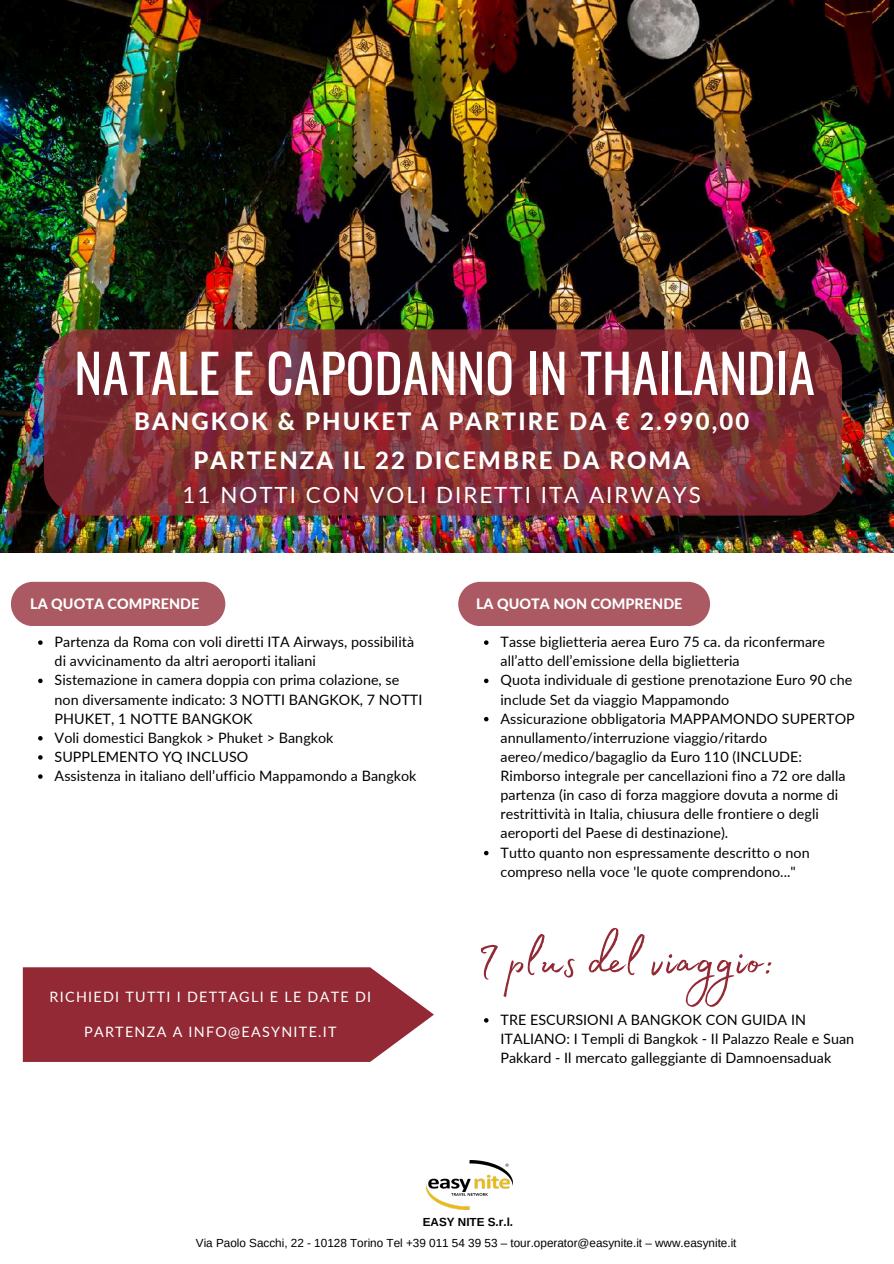
<style>
.page{position:relative;width:894px;height:1264px;background:#fff}
.page>*{position:absolute;margin:0;border:0;box-sizing:border-box;transform-origin:0 0}
.t1{font:59.25px "Madelyn Fill";letter-spacing:.005em;color:#922935}
.t2{font:53.4px "Oswald";color:#fff}
.t3{font:800 23.85px/38.2px "Lato";letter-spacing:.09em;color:#fff;text-align:center}
.t4{font:22.35px "Lato";letter-spacing:.09em;color:#fff}
.t5{font:14.25px/19.2px "Lato";letter-spacing:.005em;color:#000}
.t6{font:14.25px "Lato";letter-spacing:.09em;color:#fff}
.t7{font:800 14.25px "Lato";color:#fff}
.t8{font:11.7px "Arimo";color:#000}
.t9{font:700 11.7px "Arimo";color:#000}
</style>
<div class="page">
<img style="left:0;top:0;width:893px;height:552px">
<svg style="left:44px;top:329px;width:797px;height:186px;background:#812e33"></svg>
<div style="left:11px;top:582px;width:214px;height:44px;background:#ab5a63"></div>
<div style="left:458px;top:582px;width:252px;height:44px;background:#ab5a63"></div>
<img style="left:426px;top:1160px;width:86px;height:49px">
<svg style="left:23px;top:967px;width:410px;height:94px;background:#9a3944"></svg>
<svg style="left:38px;top:640px;width:5px;height:5px"></svg>
<svg style="left:38px;top:678px;width:5px;height:5px"></svg>
<svg style="left:38px;top:736px;width:5px;height:4px"></svg>
<svg style="left:38px;top:755px;width:5px;height:4px"></svg>
<svg style="left:38px;top:774px;width:5px;height:4px"></svg>
<svg style="left:484px;top:640px;width:4px;height:5px"></svg>
<svg style="left:484px;top:678px;width:4px;height:5px"></svg>
<svg style="left:484px;top:717px;width:4px;height:4px"></svg>
<svg style="left:484px;top:850px;width:4px;height:5px"></svg>
<svg style="left:484px;top:1018px;width:4px;height:4px"></svg>
<h2 class="t2" style="left:74px;top:331px;width:742px">NATALE E CAPODANNO IN THAILANDIA</h2>
<h3 class="t3" style="left:134px;top:402px;width:616px">BANGKOK &amp; PHUKET A PARTIRE DA € 2.990,00<br>PARTENZA IL 22 DICEMBRE DA ROMA</h3>
<h3 class="t4" style="left:182px;top:481px;width:519px">11 NOTTI CON VOLI DIRETTI ITA AIRWAYS</h3>
<p class="t7" style="left:30px;top:594px;width:170px">LA QUOTA COMPRENDE</p>
<p class="t5" style="left:55px;top:632px;width:369px">Partenza da Roma con voli diretti ITA Airways, possibilità di avvicinamento da altri aeroporti italiani<br>Sistemazione in camera doppia con prima colazione, se non diversamente indicato: 3 NOTTI BANGKOK, 7 NOTTI PHUKET, 1 NOTTE BANGKOK<br>Voli domestici Bangkok &gt; Phuket &gt; Bangkok SUPPLEMENTO YQ INCLUSO<br>Assistenza in italiano dell’ufficio Mappamondo a Bangkok</p>
<p class="t6" style="left:50px;top:988px;width:323px">RICHIEDI TUTTI I DETTAGLI E LE DATE DI</p>
<p class="t6" style="left:84px;top:1023px;width:254px">PARTENZA A INFO@EASYNITE.IT</p>
<p class="t7" style="left:476px;top:594px;width:208px">LA QUOTA NON COMPRENDE</p>
<p class="t5" style="left:500px;top:632px;width:356px">Tasse biglietteria aerea Euro 75 ca. da riconfermare all’atto dell’emissione della biglietteria<br>Quota individuale di gestione prenotazione Euro 90 che include Set da viaggio Mappamondo<br>Assicurazione obbligatoria MAPPAMONDO SUPERTOP annullamento/interruzione viaggio/ritardo aereo/medico/bagaglio da Euro 110 (INCLUDE:<br>Rimborso integrale per cancellazioni fino a 72 ore dalla partenza (in caso di forza maggiore dovuta a norme di restrittività in Italia, chiusura delle frontiere o degli aeroporti del Paese di destinazione).<br>Tutto quanto non espressamente descritto o non compreso nella voce 'le quote comprendono..."</p>
<h1 class="t1" style="left:476px;top:915px;width:300px">I plus del viaggio:</h1>
<p class="t5" style="left:500px;top:1009px;width:355px">TRE ESCURSIONI A BANGKOK CON GUIDA IN<br>ITALIANO: I Templi di Bangkok - Il Palazzo Reale e Suan<br>Pakkard - Il mercato galleggiante di Damnoensaduak</p>
<p class="t9" style="left:422px;top:1215px;width:92px">EASY NITE S.r.l.</p>
<p class="t8" style="left:196px;top:1236px;width:542px">Via Paolo Sacchi, 22 - 10128 Torino Tel +39 011 54 39 53 – tour.operator@easynite.it – www.easynite.it</p>
</div>
